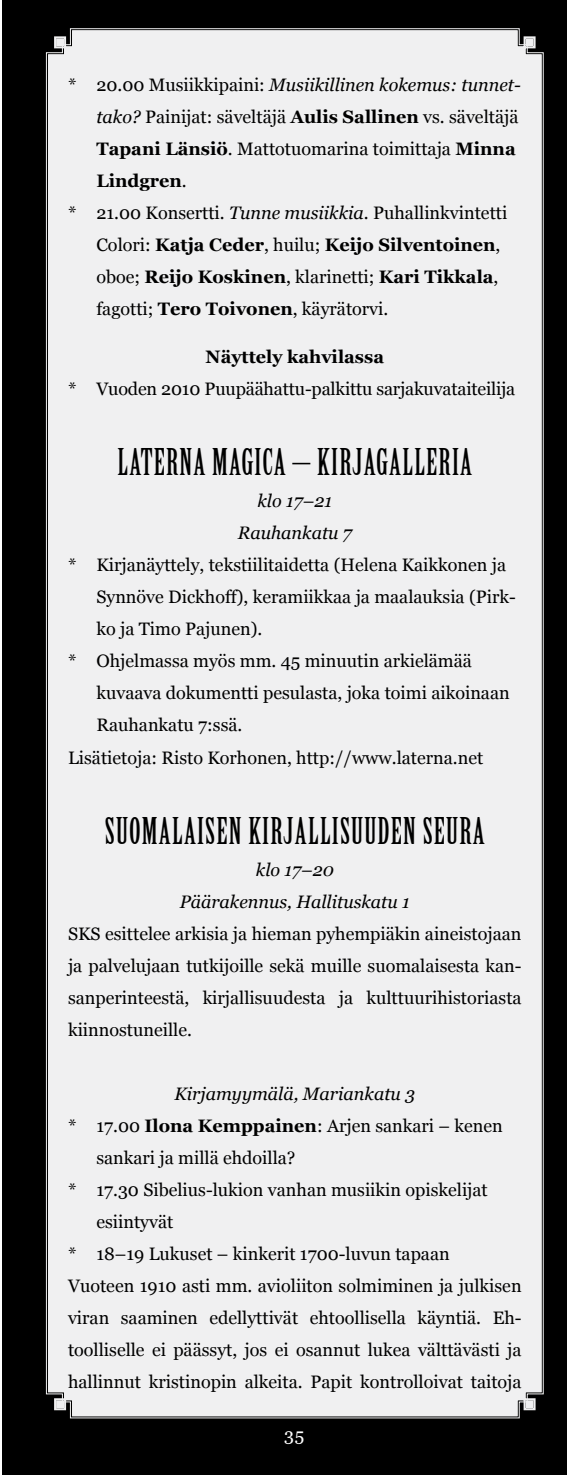
<style>
.page{position:relative;width:567px;height:1475px;background:#fff}
.page>*{position:absolute;margin:0;border:0;box-sizing:border-box;transform-origin:0 0}
.t1{font:36px "Birch Std";letter-spacing:.035em;color:#000}
.t2{font:18px/32px "Georgia";color:#000;text-align:justify}
.t3{font:italic 18px/32px "Georgia";color:#000;text-align:center}
.t4{font:700 18px "Georgia";color:#000}
.t5{font:18px "Georgia";color:#fff}
.s1{font-style:normal}
.s2{font-style:italic}
.s3{font-weight:700}
.s4{font-weight:400}
</style>
<div class="page">
<div style="left:3px;top:0;width:564px;height:1474px;background:#000"></div>
<div style="left:47px;top:29px;width:496px;height:1387px;background:#f0f0f1"></div>
<p class="t3" style="left:68px;top:69px;width:454px"><span class="s1">* 20.00 Musiikkipaini:</span> Musiikillinen kokemus: tunnet-</p>
<p class="t2" style="left:96px;top:101px;width:423px"><span class="s2">tako?</span> Painijat: säveltäjä <span class="s3">Aulis Sallinen</span> vs. säveltäjä</p>
<p class="t2" style="left:96px;top:133px;width:421px"><span class="s3">Tapani Länsiö</span>. Mattotuomarina toimittaja <span class="s3">Minna</span></p>
<p class="t4" style="left:96px;top:171px;width:92px">Lindgren<span class="s4">.</span></p>
<p class="t2" style="left:68px;top:197px;width:441px">* 21.00 Konsertti. <span class="s2">Tunne musiikkia</span>. Puhallinkvintetti</p>
<p class="t4" style="left:96px;top:235px;width:406px"><span class="s4">Colori:</span> Katja Ceder<span class="s4">, huilu;</span> Keijo Silventoinen<span class="s4">,</span></p>
<p class="t4" style="left:96px;top:267px;width:403px"><span class="s4">oboe;</span> Reijo Koskinen<span class="s4">, klarinetti;</span> Kari Tikkala<span class="s4">,</span></p>
<p class="t2" style="left:96px;top:293px;width:293px">fagotti; <span class="s3">Tero Toivonen</span>, käyrätorvi.</p>
<p class="t4" style="left:206px;top:347px;width:180px">Näyttely kahvilassa</p>
<p class="t2" style="left:68px;top:373px;width:449px">* Vuoden 2010 Puupäähattu-palkittu sarjakuvataiteilija</p>
<h1 class="t1" style="left:118px;top:442px;width:14px">LATERNA</h1>
<h1 class="t1" style="left:212px;top:442px;width:118px">MAGICA – KIRJA</h1>
<h1 class="t1" style="left:376px;top:442px;width:26px">GALLERIA</h1>
<p class="t3" style="left:238px;top:485px;width:116px">klo 17–21<br>Rauhankatu 7</p>
<p class="t2" style="left:68px;top:549px;width:440px">* Kirjanäyttely, tekstiilitaidetta (Helena Kaikkonen ja</p>
<p class="t2" style="left:96px;top:581px;width:421px">Synnöve Dickhoff), keramiikkaa ja maalauksia (Pirk-</p>
<p class="t2" style="left:96px;top:613px;width:167px">ko ja Timo Pajunen).</p>
<p class="t2" style="left:68px;top:645px;width:405px">* Ohjelmassa myös mm. 45 minuutin arkielämää</p>
<p class="t2" style="left:96px;top:677px;width:415px">kuvaava dokumentti pesulasta, joka toimi aikoinaan</p>
<p class="t2" style="left:96px;top:709px;width:148px">Rauhankatu 7:ssä.</p>
<p class="t2" style="left:68px;top:741px;width:417px">Lisätietoja: Risto Korhonen, http://www.laterna.net</p>
<h1 class="t1" style="left:105px;top:810px;width:67px">SUOMALAISEN</h1>
<h1 class="t1" style="left:248px;top:810px;width:13px">KIRJALLISUUDEN</h1>
<h1 class="t1" style="left:423px;top:810px;width:14px">SEURA</h1>
<p class="t3" style="left:180px;top:853px;width:232px">klo 17–20<br>Päärakennus, Hallituskatu 1</p>
<p class="t2" style="left:68px;top:917px;width:455px">SKS esittelee arkisia ja hieman pyhempiäkin aineistojaan ja palvelujaan tutkijoille sekä muille suomalaisesta kan&shy;sanperinteestä, kirjallisuudesta ja kulttuurihistoriasta kiinnostuneille.</p>
<p class="t3" style="left:174px;top:1077px;width:242px">Kirjamyymälä, Mariankatu 3</p>
<p class="t2" style="left:68px;top:1109px;width:436px">* 17.00 <span class="s3">Ilona Kemppainen</span>: Arjen sankari – kenen</p>
<p class="t2" style="left:96px;top:1141px;width:201px">sankari ja millä ehdoilla?</p>
<p class="t2" style="left:68px;top:1173px;width:421px">* 17.30 Sibelius-lukion vanhan musiikin opiskelijat</p>
<p class="t2" style="left:96px;top:1205px;width:78px">esiintyvät</p>
<p class="t2" style="left:68px;top:1237px;width:383px">* 18–19 Lukuset – kinkerit 1700-luvun tapaan</p>
<p class="t2" style="left:68px;top:1269px;width:455px">Vuoteen 1910 asti mm. avioliiton solmiminen ja julkisen</p>
<p class="t2" style="left:68px;top:1301px;width:455px">viran saaminen edellyttivät ehtoollisella käyntiä. Eh-</p>
<p class="t2" style="left:68px;top:1333px;width:455px">toolliselle ei päässyt, jos ei osannut lukea välttävästi ja</p>
<p class="t2" style="left:68px;top:1365px;width:455px">hallinnut kristinopin alkeita. Papit kontrolloivat taitoja</p>
<p class="t5" style="left:284px;top:1424px;width:22px">35</p>
</div>
